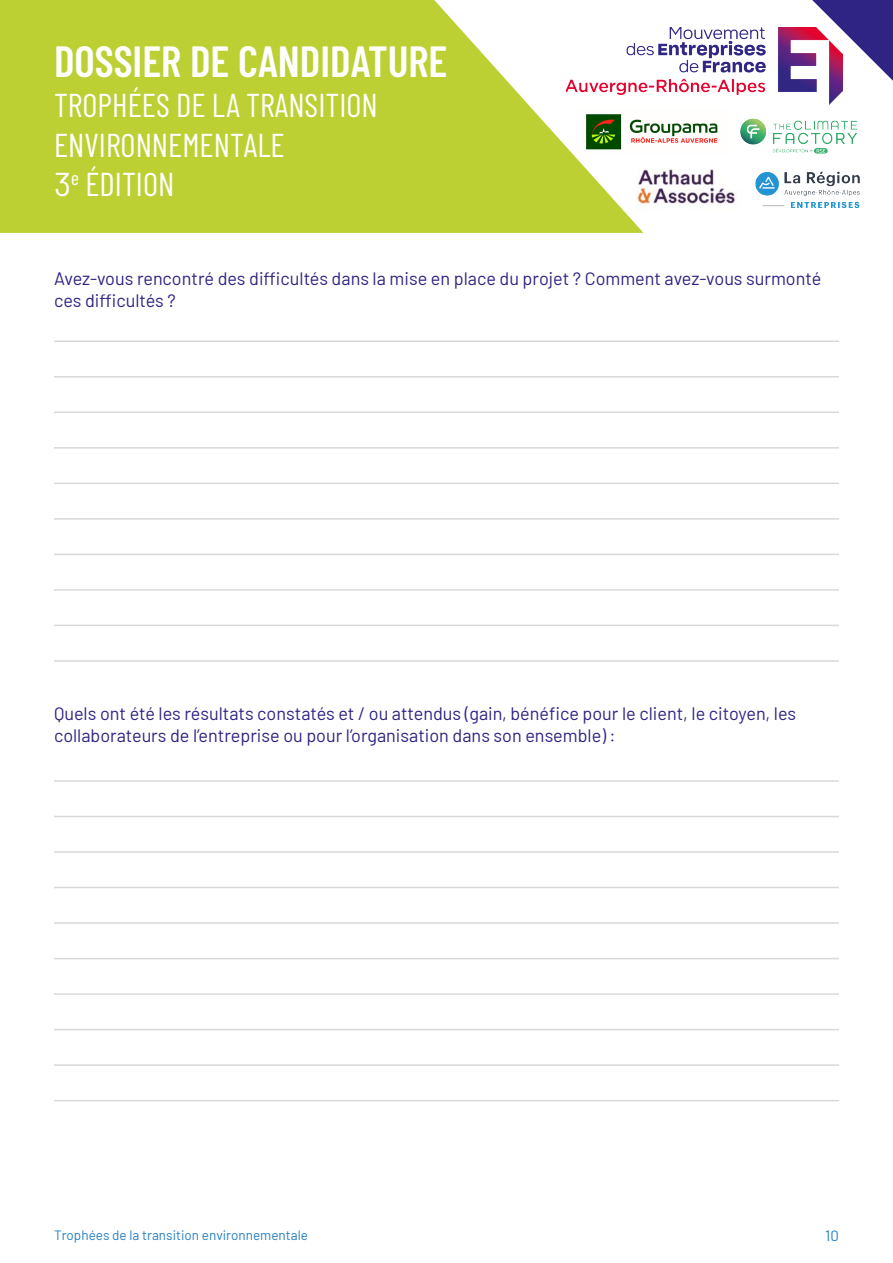
<style>
.page{position:relative;width:893px;height:1263px;background:#fff}
.page>*{position:absolute;margin:0;border:0;box-sizing:border-box;transform-origin:0 0}
.t1{font:600 43.5px "Barlow Condensed";color:#fff}
.t2{font:33px/39.6px "Barlow Condensed";color:#fff}
.t3{font:18px/21.6px "Barlow";color:#2f2483}
.t4{font:15px "Barlow";color:#2680c4}
.t5{font:13.5px "Barlow";color:#2680c4}
.s1{font-family:"Barlow"}
.s2{font-style:inherit}
</style>
<div class="page">
<svg style="left:812px;top:0;width:81px;height:81px"></svg>
<svg style="left:0;top:0;width:643px;height:233px;background:#c2d449"></svg>
<hr style="left:54px;top:340px;width:785px;height:2px;background:#d8d8d8">
<hr style="left:54px;top:376px;width:785px;height:1px;background:#d8d8d8">
<hr style="left:54px;top:412px;width:785px;height:1px;background:#d8d8d8">
<hr style="left:54px;top:447px;width:785px;height:2px;background:#d8d8d8">
<hr style="left:54px;top:483px;width:785px;height:1px;background:#d8d8d8">
<hr style="left:54px;top:518px;width:785px;height:2px;background:#d8d8d8">
<hr style="left:54px;top:554px;width:785px;height:1px;background:#d8d8d8">
<hr style="left:54px;top:589px;width:785px;height:2px;background:#d8d8d8">
<hr style="left:54px;top:625px;width:785px;height:1px;background:#d8d8d8">
<hr style="left:54px;top:660px;width:785px;height:2px;background:#d8d8d8">
<hr style="left:54px;top:780px;width:785px;height:2px;background:#d8d8d8">
<hr style="left:54px;top:816px;width:785px;height:1px;background:#d8d8d8">
<hr style="left:54px;top:851px;width:785px;height:2px;background:#d8d8d8">
<hr style="left:54px;top:887px;width:785px;height:1px;background:#d8d8d8">
<hr style="left:54px;top:958px;width:785px;height:1px;background:#d8d8d8">
<hr style="left:54px;top:993px;width:785px;height:2px;background:#d8d8d8">
<hr style="left:54px;top:1029px;width:785px;height:1px;background:#d8d8d8">
<hr style="left:54px;top:1064px;width:785px;height:2px;background:#d8d8d8">
<hr style="left:54px;top:922px;width:785px;height:2px;background:#d8d8d8">
<hr style="left:54px;top:1100px;width:785px;height:1px;background:#d8d8d8">
<img style="left:567px;top:28px;width:275px;height:76px">
<img style="left:755px;top:177px;width:105px;height:31px">
<img style="left:728px;top:95px;width:132px;height:82px">
<img style="left:628px;top:163px;width:116px;height:47px">
<img style="left:576px;top:108px;width:142px;height:47px">
<h1 class="t1" style="left:54px;top:31px;width:395px">DOSSIER DE CANDIDATURE</h1>
<h2 class="t2" style="left:54px;top:83px;width:325px">TROPHÉES DE LA TRANSITION<br>ENVIRONNEMENTALE<br><span class="s1">3</span><sup>e</sup> ÉDITION</h2>
<p class="t3" style="left:54px;top:266px;width:769px">Avez-vous rencontré des difficultés dans la mise en place du projet ? Comment avez-vous surmonté ces difficultés ?</p>
<p class="t3" style="left:54px;top:701px;width:744px">Quels ont été les résultats constatés et / ou attendus (gain, bénéfice pour le client, le citoyen, les collaborateurs de l’entreprise ou pour l’organisation dans son ensemble) :</p>
<p class="t5" style="left:54px;top:1225px;width:255px">Trophées de la transition <span class="s2">environnementale</span></p>
<p class="t4" style="left:825px;top:1225px;width:15px">10</p>
</div>
